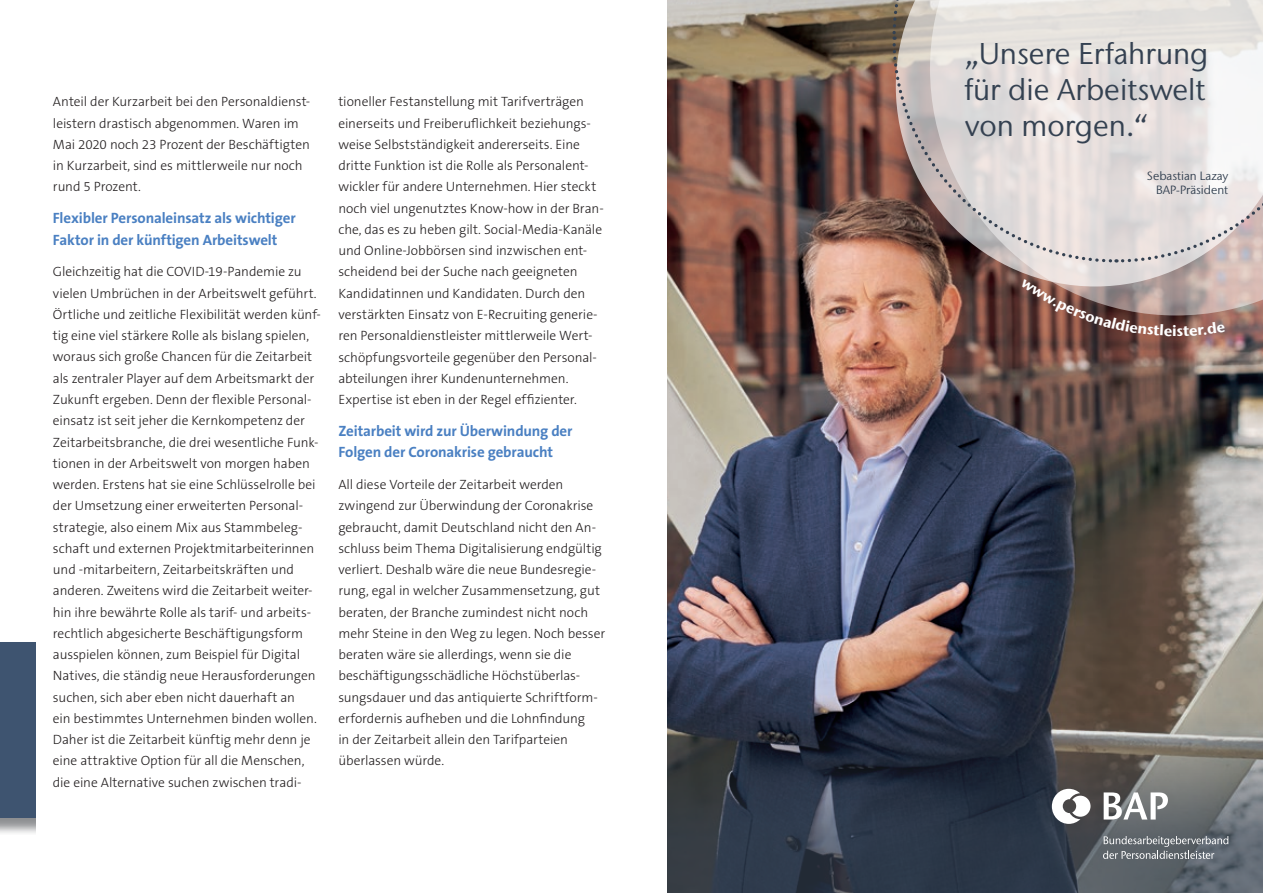
<style>
.page{position:relative;width:1263px;height:893px;background:#fff}
.page>*{position:absolute;margin:0;border:0;box-sizing:border-box;transform-origin:0 0}
.t1{font:30px/36px "Stone Sans IIITC Std";color:#344151;text-align:justify}
.t2{font:700 15px/21.3px "The Sans B7";letter-spacing:-.01em;color:#4a80c2}
.t3{font:700 15px "Stone Sans IIITC Std";color:#fff}
.t4{font:300 13.5px/21.3px "The Sans B3";letter-spacing:-.005em;color:#231f20}
.t5{font:12px/14.4px "Stone Sans IIITC Std";color:#344151;text-align:right}
</style>
<div class="page">
<img style="left:668px;top:0;width:595px;height:702px">
<svg style="left:668px;top:702px;width:595px;height:191px"></svg>
<svg style="left:930px;top:286px;width:333px;height:29px"></svg>
<svg style="left:896px;top:264px;width:367px;height:22px"></svg>
<svg style="left:1052px;top:789px;width:38px;height:35px"></svg>
<svg style="left:1104px;top:792px;width:64px;height:27px"></svg>
<svg style="left:1103px;top:836px;width:125px;height:23px"></svg>
<svg style="left:891px;top:0;width:372px;height:264px"></svg>
<div style="left:0;top:642px;width:181px;height:175px;background:#3e5470"></div>
<div style="left:36px;top:610px;width:564px;height:241px;background:#fff"></div>
<svg style="left:1020px;top:279px;width:205px;height:57px"></svg>
<p class="t4" style="left:53px;top:91px;width:259px">Anteil der Kurzarbeit bei den Personaldienst&shy;leistern drastisch abgenommen. Waren im Mai 2020 noch 23 Prozent der Beschäftigten in Kurzarbeit, sind es mittlerweile nur noch rund 5 Prozent.</p>
<p class="t2" style="left:53px;top:208px;width:244px">Flexibler Personaleinsatz als wichtiger<br>Faktor in der künftigen Arbeitswelt</p>
<p class="t4" style="left:53px;top:262px;width:269px">Gleichzeitig hat die COVID-19-Pandemie zu vielen Umbrüchen in der Arbeitswelt geführt.<br>Örtliche und zeitliche Flexibilität werden künf&shy;tig eine viel stärkere Rolle als bislang spielen, woraus sich große Chancen für die Zeitarbeit als zentraler Player auf dem Arbeitsmarkt der Zukunft ergeben. Denn der flexible Personal&shy;einsatz ist seit jeher die Kernkompetenz der Zeitarbeitsbranche, die drei wesentliche Funk&shy;tionen in der Arbeitswelt von morgen haben werden. Erstens hat sie eine Schlüsselrolle bei der Umsetzung einer erweiterten Personal&shy;strategie, also einem Mix aus Stammbeleg&shy;schaft und externen Projektmitarbeiterinnen und -mitarbeitern, Zeitarbeitskräften und anderen. Zweitens wird die Zeitarbeit weiter&shy;hin ihre bewährte Rolle als tarif- und arbeits&shy;rechtlich abgesicherte Beschäftigungsform ausspielen können, zum Beispiel für Digital Natives, die ständig neue Herausforderungen suchen, sich aber eben nicht dauerhaft an<br>ein bestimmtes Unternehmen binden wollen.<br>Daher ist die Zeitarbeit künftig mehr denn je eine attraktive Option für all die Menschen, die eine Alternative suchen zwischen tradi-</p>
<p class="t4" style="left:338px;top:92px;width:267px">tioneller Festanstellung mit Tarifverträgen einerseits und Freiberuflichkeit beziehungs&shy;weise Selbstständigkeit andererseits. Eine dritte Funktion ist die Rolle als Personalent&shy;wickler für andere Unternehmen. Hier steckt noch viel ungenutztes Know-how in der Bran&shy;che, das es zu heben gilt. Social-Media-Kanäle und Online-Jobbörsen sind inzwischen ent&shy;scheidend bei der Suche nach geeigneten Kandidatinnen und Kandidaten. Durch den verstärkten Einsatz von E-Recruiting generie&shy;ren Personaldienstleister mittlerweile Wert&shy;schöpfungsvorteile gegenüber den Personal&shy;abteilungen ihrer Kundenunternehmen.<br>Expertise ist eben in der Regel effizienter.</p>
<p class="t2" style="left:338px;top:421px;width:236px">Zeitarbeit wird zur Überwindung der<br>Folgen der Coronakrise gebraucht</p>
<p class="t4" style="left:338px;top:474px;width:268px">All diese Vorteile der Zeitarbeit werden zwingend zur Überwindung der Coronakrise gebraucht, damit Deutschland nicht den An&shy;schluss beim Thema Digitalisierung endgültig verliert. Deshalb wäre die neue Bundesregie&shy;rung, egal in welcher Zusammensetzung, gut beraten, der Branche zumindest nicht noch mehr Steine in den Weg zu legen. Noch besser beraten wäre sie allerdings, wenn sie die beschäftigungsschädliche Höchstüberlas&shy;sungsdauer und das antiquierte Schriftform&shy;erfordernis aufheben und die Lohnfindung<br>in der Zeitarbeit allein den Tarifparteien überlassen würde.</p>
<h1 class="t1" style="left:965px;top:36px;width:245px">„Unsere Erfahrung für die Arbeitswelt von morgen.“</h1>
<p class="t5" style="left:1147px;top:168px;width:83px">Sebastian Lazay<br>BAP-Präsident</p>
<p class="t3" style="left:1172px;top:321px;width:6px">i</p>
</div>
